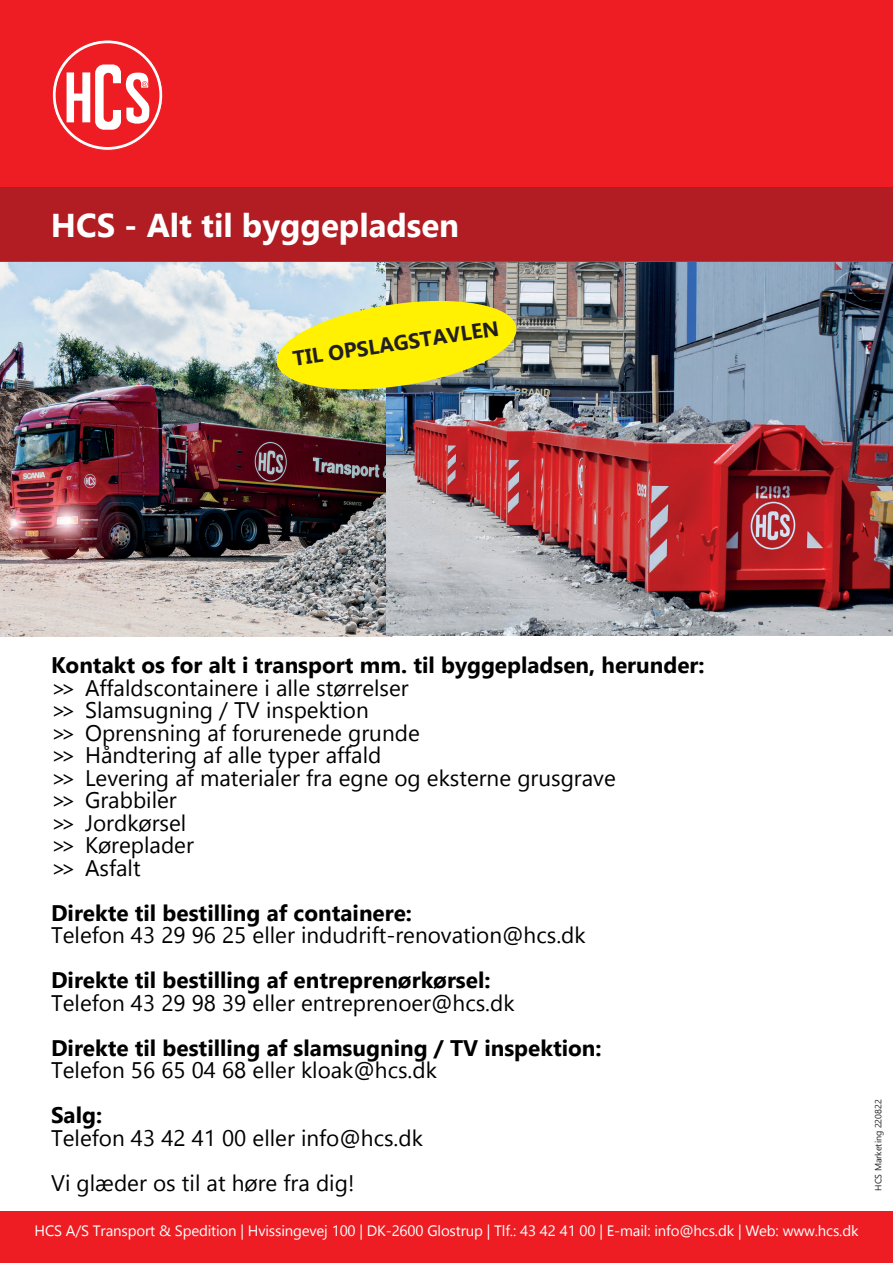
<style>
.page{position:relative;width:893px;height:1263px;background:#fff}
.page>*{position:absolute;margin:0;border:0;box-sizing:border-box;transform-origin:0 0}
.t1{font:700 33px "Gadugi";color:#fff}
.t2{font:22.5px/22.5px "Gadugi";color:#000}
.t3{font:700 22.5px "Gadugi";color:#000}
.t4{font:700 21px "Gadugi";color:#231f20}
.t5{font:15px "Gadugi";letter-spacing:-.01em;color:#fff}
.t6{font:9px "Gadugi";color:#231f20}
</style>
<div class="page">
<img style="left:0;top:261px;width:387px;height:375px">
<img style="left:387px;top:261px;width:506px;height:375px">
<div style="left:0;top:0;width:893px;height:261px;background:#ee1d23"></div>
<svg style="left:52px;top:40px;width:111px;height:111px"></svg>
<div style="left:0;top:187px;width:893px;height:74px;background:#b11d22"></div>
<div style="left:0;top:1212px;width:893px;height:51px;background:#ee1d23"></div>
<img style="left:273px;top:295px;width:247px;height:100px">
<h1 class="t1" style="left:51px;top:205px;width:410px">HCS - Alt til byggepladsen</h1>
<p class="t4" style="left:291px;top:345px;width:209px;rotate:-8deg">TIL OPSLAGSTAVLEN</p>
<p class="t3" style="left:51px;top:651px;width:655px">Kontakt os for alt i transport mm. til byggepladsen, herunder:</p>
<p class="t2" style="left:51px;top:676px;width:566px">&gt;&gt; Affaldscontainere i alle størrelser<br>&gt;&gt; Slamsugning / TV inspektion<br>&gt;&gt; Oprensning af forurenede grunde<br>&gt;&gt; Håndtering af alle typer affald<br>&gt;&gt; Levering af materialer fra egne og eksterne grusgrave &gt;&gt; Grabbiler<br>&gt;&gt; Jordkørsel<br>&gt;&gt; Køreplader<br>&gt;&gt; Asfalt</p>
<p class="t3" style="left:51px;top:899px;width:362px">Direkte til bestilling af containere:</p>
<p class="t2" style="left:51px;top:924px;width:536px">Telefon 43 29 96 25 eller indudrift-renovation@hcs.dk</p>
<p class="t3" style="left:51px;top:966px;width:441px">Direkte til bestilling af entreprenørkørsel:</p>
<p class="t2" style="left:51px;top:991px;width:465px">Telefon 43 29 98 39 eller entreprenoer@hcs.dk</p>
<p class="t3" style="left:51px;top:1034px;width:552px">Direkte til bestilling af slamsugning / TV inspektion:</p>
<p class="t2" style="left:51px;top:1059px;width:387px">Telefon 56 65 04 68 eller kloak@hcs.dk</p>
<p class="t3" style="left:51px;top:1101px;width:53px">Salg:</p>
<p class="t2" style="left:51px;top:1115px;width:373px;line-height:45px">Telefon 43 42 41 00 eller info@hcs.dk<br>Vi glæder os til at høre fra dig!</p>
<p class="t5" style="left:35px;top:1222px;width:825px">HCS A/S Transport &amp; Spedition | Hvissingevej 100 | DK-2600 Glostrup | Tlf.: 43 42 41 00 | E-mail: info@hcs.dk | Web: www.hcs.dk</p>
<p class="t6" style="left:873px;top:1191px;width:93px;rotate:-90deg">HCS Marketing 220822</p>
</div>
